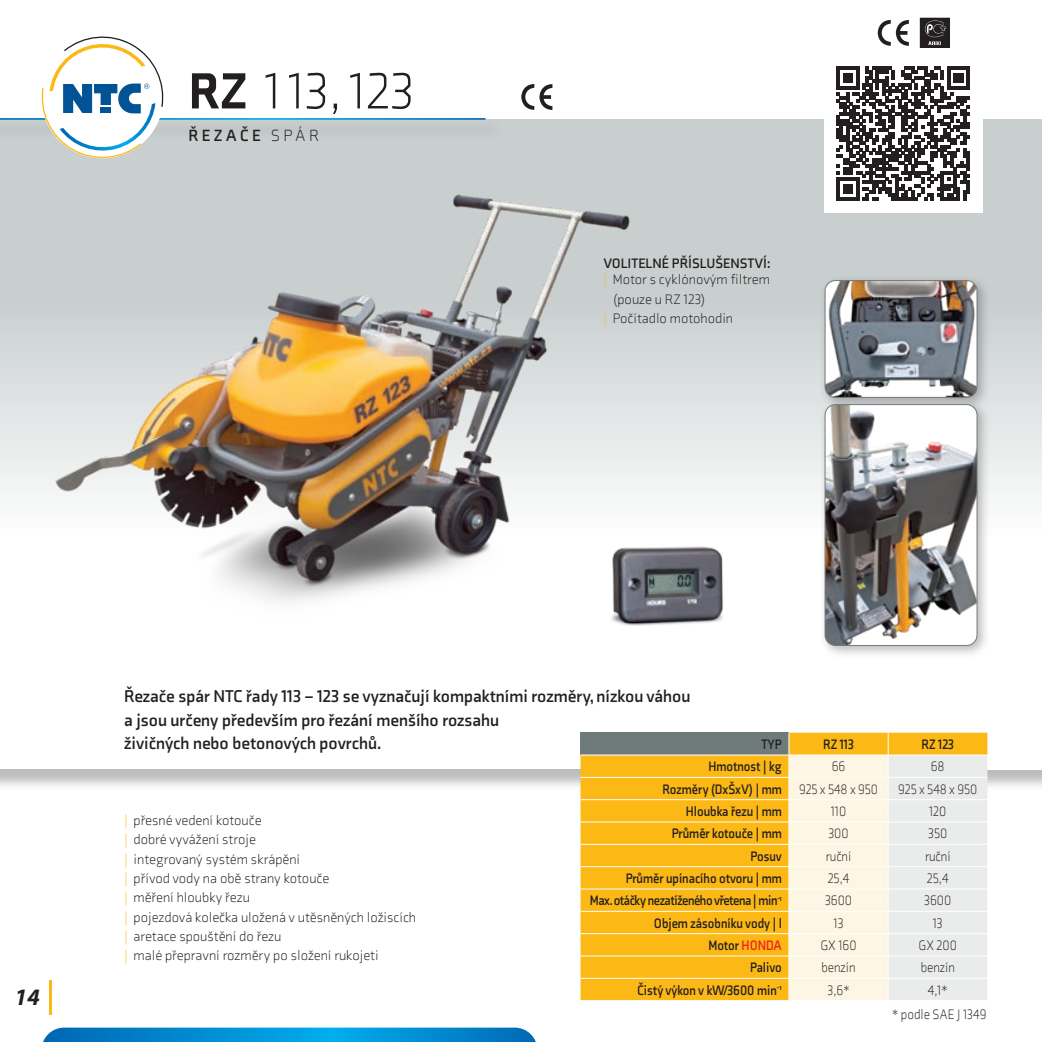
<style>
.page{position:relative;width:1042px;height:1042px;background:#fff}
.page>*{position:absolute;margin:0;border:0;box-sizing:border-box;transform-origin:0 0}
.t1{font:300 51.98px "Axia";color:#231f20}
.t2{font:italic 700 23.62px "Myriad Pro";color:#231f20}
.Normální{font:700 17.5px/23.6px "Axia";color:#231f20}
.t3{font:700 16.62px "Axia";letter-spacing:.2em;color:#231f20}
.Normální-2{font:300 14px/19.2px "Axia";color:#231f20}
.Normální-3{font:700 14px "Axia";color:#231f20;scale:.9 1}
.Normální-4{font:300 14px "Axia";color:#231f20;scale:.9 1}
.Normální-5{font:700 14px "Axia";letter-spacing:-.03em;color:#231f20;scale:.9 1}
.Normální-6{font:700 14px "Axia";color:#231f20}
.s1{font-weight:900}
.s2{font-weight:300}
.s3{color:#fcb814}
.s4{color:#ee1d23}
</style>
<div class="page">
<div style="left:0;top:633px;width:1042px;height:158px;background:#231f20;opacity:.3"></div>
<div style="left:0;top:630px;width:1042px;height:139px;background:#fff"></div>
<svg style="left:43px;top:1027px;width:493px;height:15px;background:#1092d3"></svg>
<div style="left:0;top:119px;width:1042px;height:417px;background:linear-gradient(to bottom,#bcc4c4,#f3f5f5)"></div>
<div style="left:823px;top:55px;width:159px;height:158px;background:#fff"></div>
<hr style="left:50px;top:980px;width:2px;height:34px;background:#fcb814">
<svg style="left:878px;top:20px;width:31px;height:26px"></svg>
<div style="left:920px;top:18px;width:29px;height:29px;background:#231f20"></div>
<svg style="left:925px;top:21px;width:21px;height:24px"></svg>
<img style="left:715px;top:528px;width:39px;height:94px">
<div style="left:818px;top:274px;width:172px;height:137px;background:#231f20;opacity:.3"></div>
<img style="left:825px;top:280px;width:152px;height:117px">
<div style="left:824px;top:280px;width:153px;height:118px;border:1px solid #6f7a7a;border-radius:11px"></div>
<div style="left:818px;top:398px;width:172px;height:261px;background:#231f20;opacity:.3"></div>
<img style="left:825px;top:405px;width:152px;height:240px">
<div style="left:824px;top:404px;width:153px;height:242px;border:1px solid #6f7a7a;border-radius:11px"></div>
<svg style="left:836px;top:67px;width:134px;height:133px"></svg>
<img style="left:0;top:156px;width:715px;height:470px">
<div style="left:0;top:119px;width:504px;height:21px;background:#c5caca"></div>
<hr style="left:0;top:118px;width:485px;height:2px;background:#fff">
<svg style="left:580px;top:733px;width:208px;height:267px;background:#f0b526"></svg>
<hr style="left:580px;top:755px;width:209px;height:1px;background:#fff">
<hr style="left:580px;top:777px;width:209px;height:1px;background:#fff">
<hr style="left:580px;top:799px;width:209px;height:1px;background:#fff">
<hr style="left:580px;top:822px;width:209px;height:1px;background:#fff">
<hr style="left:580px;top:844px;width:209px;height:1px;background:#fff">
<hr style="left:580px;top:866px;width:209px;height:1px;background:#fff">
<hr style="left:580px;top:888px;width:209px;height:1px;background:#fff">
<hr style="left:580px;top:911px;width:209px;height:1px;background:#fff">
<hr style="left:580px;top:933px;width:209px;height:1px;background:#fff">
<svg style="left:788px;top:733px;width:199px;height:267px;background:#f5ecd7"></svg>
<hr style="left:580px;top:955px;width:209px;height:1px;background:#fff">
<hr style="left:789px;top:955px;width:99px;height:1px;background:#fff">
<hr style="left:888px;top:955px;width:99px;height:1px;background:#fff">
<hr style="left:580px;top:978px;width:209px;height:1px;background:#fff">
<svg style="left:521px;top:84px;width:31px;height:26px"></svg>
<svg style="left:39px;top:36px;width:127px;height:127px"></svg>
<img style="left:1007px;top:160px;width:35px;height:376px">
<p class="t1" style="left:189px;top:60px;width:227px"><span class="s1">RZ</span> 113, 123</p>
<p class="t3" style="left:189px;top:126px;width:132px">ŘEZAČE <span class="s2">SPÁR</span></p>
<p class="Normální-6" style="left:603px;top:254px;width:169px">VOLITELNÉ PŘÍSLUŠENSTVÍ:</p>
<p class="Normální-2" style="left:613px;top:270px;width:159px;text-indent:-10px"><span class="s3">|</span> Motor s cyklónovým filtrem (pouze u RZ 123)</p>
<p class="Normální-2" style="left:603px;top:308px;width:131px"><span class="s3">|</span> Počítadlo motohodin</p>
<h2 class="t2" style="left:15px;top:984px;width:27px">14</h2>
<p class="Normální" style="left:124px;top:684px;width:568px">Řezače spár NTC řady 113 – 123 se vyznačují kompaktními rozměry, nízkou váhou a jsou určeny především pro řezání menšího rozsahu<br>živičných nebo betonových povrchů.</p>
<p class="Normální-3" style="left:761px;top:736px;width:24px">TYP</p>
<p class="Normální-3" style="left:823px;top:736px;width:36px">RZ 113</p>
<p class="Normální-3" style="left:921px;top:736px;width:38px">RZ 123</p>
<p class="Normální-3" style="left:708px;top:758px;width:83px">Hmotnost | kg</p>
<p class="Normální-4" style="left:832px;top:758px;width:17px">66</p>
<p class="Normální-4" style="left:931px;top:758px;width:17px">68</p>
<p class="Normální-3" style="left:662px;top:780px;width:134px">Rozměry (DxŠxV) | mm</p>
<p class="Normální-4" style="left:799px;top:781px;width:89px">925 x 548 x 950</p>
<p class="Normální-4" style="left:898px;top:781px;width:89px">925 x 548 x 950</p>
<p class="Normální-3" style="left:686px;top:803px;width:108px">Hloubka řezu | mm</p>
<p class="Normální-4" style="left:831px;top:803px;width:19px">110</p>
<p class="Normální-4" style="left:929px;top:803px;width:21px">120</p>
<p class="Normální-3" style="left:672px;top:825px;width:124px">Průměr kotouče | mm</p>
<p class="Normální-4" style="left:828px;top:825px;width:24px">300</p>
<p class="Normální-4" style="left:928px;top:825px;width:23px">350</p>
<p class="Normální-3" style="left:750px;top:847px;width:36px">Posuv</p>
<p class="Normální-4" style="left:826px;top:848px;width:30px">ruční</p>
<p class="Normální-4" style="left:925px;top:848px;width:30px">ruční</p>
<p class="Normální-3" style="left:626px;top:870px;width:175px">Průměr upínacího otvoru | mm</p>
<p class="Normální-4" style="left:827px;top:870px;width:26px">25,4</p>
<p class="Normální-4" style="left:927px;top:870px;width:26px">25,4</p>
<p class="Normální-5" style="left:590px;top:892px;width:215px">Max. otáčky nezatíženého vřetena | min<sup>-1</sup></p>
<p class="Normální-4" style="left:825px;top:892px;width:32px">3600</p>
<p class="Normální-4" style="left:924px;top:892px;width:32px">3600</p>
<p class="Normální-3" style="left:654px;top:914px;width:144px">Objem zásobníku vody | l</p>
<p class="Normální-4" style="left:833px;top:915px;width:13px">13</p>
<p class="Normální-4" style="left:933px;top:915px;width:13px">13</p>
<p class="Normální-3" style="left:708px;top:937px;width:83px">Motor <span class="s4">HONDA</span></p>
<p class="Normální-4" style="left:820px;top:937px;width:42px">GX 160</p>
<p class="Normální-4" style="left:918px;top:937px;width:44px">GX 200</p>
<p class="Normální-3" style="left:750px;top:959px;width:37px">Palivo</p>
<p class="Normální-4" style="left:821px;top:959px;width:40px">benzín</p>
<p class="Normální-4" style="left:920px;top:959px;width:40px">benzín</p>
<p class="Normální-3" style="left:637px;top:981px;width:162px">Čistý výkon v kW/3600 min<sup>-1</sup></p>
<p class="Normální-4" style="left:827px;top:982px;width:26px">3,6*</p>
<p class="Normální-4" style="left:928px;top:982px;width:23px">4,1*</p>
<p class="Normální-2" style="left:124px;top:811px;width:139px"><span class="s3">|</span> přesné vedení kotouče</p>
<p class="Normální-2" style="left:124px;top:830px;width:133px"><span class="s3">|</span> dobré vyvážení stroje</p>
<p class="Normální-2" style="left:124px;top:849px;width:178px"><span class="s3">|</span> integrovaný systém skrápění</p>
<p class="Normální-2" style="left:124px;top:868px;width:207px"><span class="s3">|</span> přívod vody na obě strany kotouče</p>
<p class="Normální-2" style="left:124px;top:888px;width:127px"><span class="s3">|</span> měření hloubky řezu</p>
<p class="Normální-2" style="left:124px;top:907px;width:294px"><span class="s3">|</span> pojezdová kolečka uložená v utěsněných ložiscích</p>
<p class="Normální-2" style="left:124px;top:926px;width:159px"><span class="s3">|</span> aretace spouštění do řezu</p>
<p class="Normální-2" style="left:124px;top:945px;width:256px"><span class="s3">|</span> malé přepravní rozměry po složení rukojeti</p>
<p class="Normální-4" style="left:892px;top:1006px;width:106px">* podle SAE J 1349</p>
</div>
